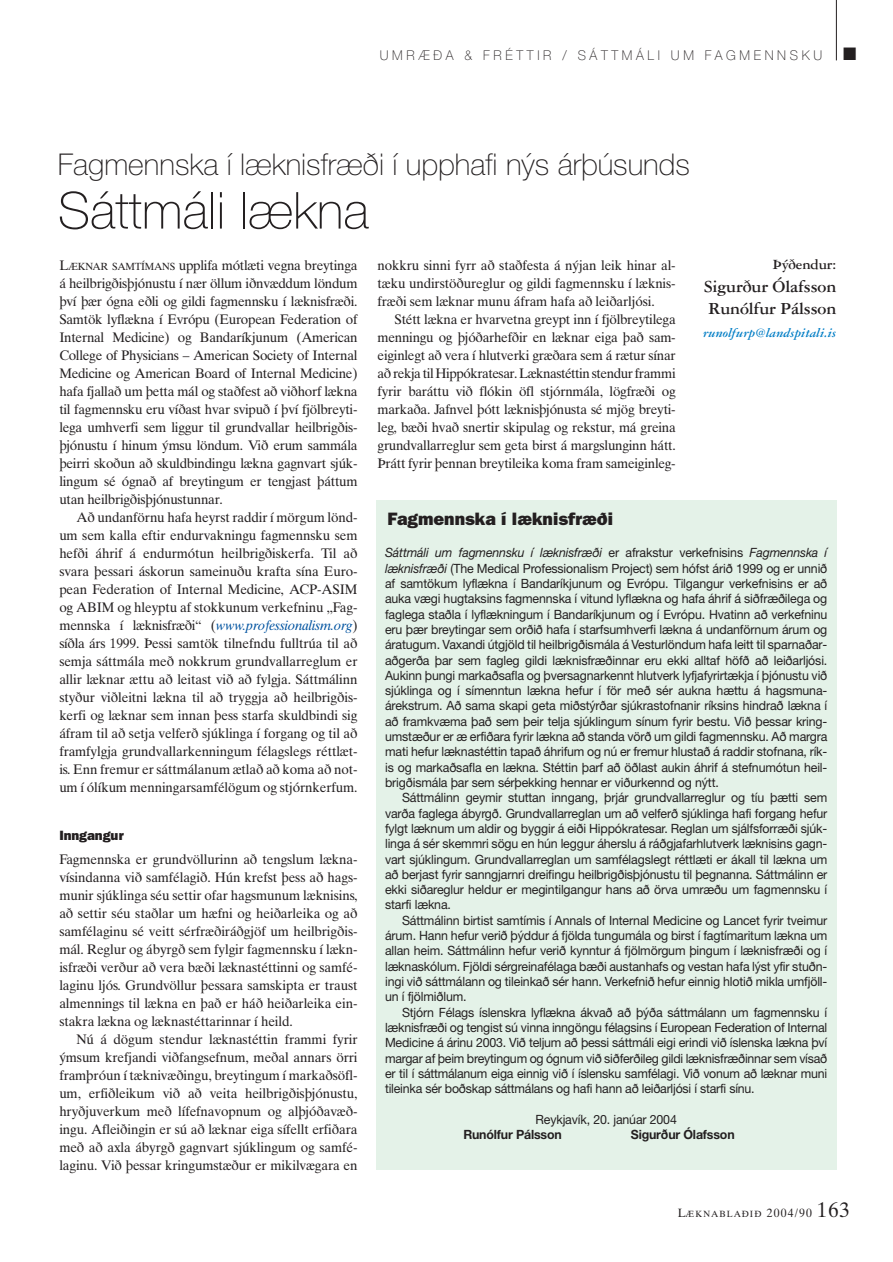
<style>
.page{position:relative;width:893px;height:1262px;background:#fff}
.page>*{position:absolute;margin:0;border:0;box-sizing:border-box;transform-origin:0 0}
.t1{font:100 51px "Helvetica Neue";color:#231f20}
.t2{font:100 30px "Helvetica Neue";color:#231f20}
.t3{font:700 18px/22.5px "Garamond Three";letter-spacing:-.01em;color:#231f20}
.t4{font:800 18px "Franklin Gothic";color:#231f20}
.t5{font:700 15px "Garamond Three";letter-spacing:-.01em;color:#231f20}
.t6{font:13.8px/18px "Times Ten";letter-spacing:-.01em;color:#231f20;text-align:justify}
.t7{font:100 13.5px "Helvetica Neue";letter-spacing:.28em;color:#231f20}
.t8{font:italic 700 13.5px "Garamond Three";letter-spacing:-.01em;color:#007dc5}
.t9{font:800 13.5px "Franklin Gothic";color:#231f20}
.t10{font:12.75px/15.3px "Helvetica Neue";letter-spacing:-.01em;color:#231f20;text-align:justify}
.t11{font:700 12.75px "Helvetica Neue";letter-spacing:-.015em;color:#231f20}
.t12{font:9px "Times Ten";letter-spacing:.12em;color:#231f20}
.s1{font-size:10.35px}
.s2{font-style:italic;color:#0053a0}
.s3{font-style:italic}
.s4{font-size:12px}
.s5{font-size:21px}
</style>
<div class="page">
<hr style="left:836px;top:0;width:1px;height:60px;background:#231f20">
<div style="left:376px;top:500px;width:460px;height:669px;background:#e4f2e8"></div>
<p class="t7" style="left:380px;top:51px;width:478px">UMRÆÐA &amp; FRÉTTIR / SÁTTMÁLI UM FAGMENNSKU ■</p>
<h2 class="t2" style="left:58px;top:153px;width:633px">Fagmennska í læknisfræði í upphafi nýs árþúsunds</h2>
<h1 class="t1" style="left:58px;top:192px;width:312px">Sáttmáli lækna</h1>
<p class="t6" style="left:59px;top:258px;width:300px">L<span class="s1">ÆKNAR SAMTÍMANS</span> upplifa mótlæti vegna breytinga á heilbrigðisþjónustu í nær öllum iðnvæddum löndum því þær ógna eðli og gildi fagmennsku í læknisfræði.<br>Samtök lyflækna í Evrópu (European Federation of Internal Medicine) og Bandaríkjunum (American College of Physicians – American Society of Internal Medicine og American Board of Internal Medicine) hafa fjallað um þetta mál og staðfest að viðhorf lækna til fagmennsku eru víðast hvar svipuð í því fjölbreyti&shy;lega umhverfi sem liggur til grundvallar heilbrigðis&shy;þjónustu í hinum ýmsu löndum. Við erum sammála þeirri skoðun að skuldbindingu lækna gagnvart sjúk&shy;lingum sé ógnað af breytingum er tengjast þáttum utan heilbrigðisþjónustunnar.</p>
<p class="t6" style="left:59px;top:510px;width:300px;text-indent:17px">Að undanförnu hafa heyrst raddir í mörgum lönd&shy;um sem kalla eftir endurvakningu fagmennsku sem hefði áhrif á endurmótun heilbrigðiskerfa. Til að svara þessari áskorun sameinuðu krafta sína Euro&shy;pean Federation of Internal Medicine, ACP-ASIM og ABIM og hleyptu af stokkunum verkefninu „Fag&shy;mennska í læknisfræði“ (<span class="s2">www.professionalism.org</span>) síðla árs 1999. Þessi samtök tilnefndu fulltrúa til að semja sáttmála með nokkrum grundvallarreglum er allir læknar ættu að leitast við að fylgja. Sáttmálinn styður viðleitni lækna til að tryggja að heilbrigðis&shy;kerfi og læknar sem innan þess starfa skuldbindi sig áfram til að setja velferð sjúklinga í forgang og til að framfylgja grundvallarkenningum félagslegs réttlæt&shy;is. Enn fremur er sáttmálanum ætlað að koma að not&shy;um í ólíkum menningarsamfélögum og stjórnkerfum.</p>
<p class="t9" style="left:59px;top:831px;width:66px">Inngangur</p>
<p class="t6" style="left:59px;top:852px;width:300px">Fagmennska er grundvöllurinn að tengslum lækna&shy;vísindanna við samfélagið. Hún krefst þess að hags&shy;munir sjúklinga séu settir ofar hagsmunum læknisins, að settir séu staðlar um hæfni og heiðarleika og að samfélaginu sé veitt sérfræðiráðgjöf um heilbrigðis&shy;mál. Reglur og ábyrgð sem fylgir fagmennsku í lækn&shy;isfræði verður að vera bæði læknastéttinni og samfé&shy;laginu ljós. Grundvöllur þessara samskipta er traust almennings til lækna en það er háð heiðarleika ein&shy;stakra lækna og læknastéttarinnar í heild.</p>
<p class="t6" style="left:59px;top:1032px;width:300px;text-indent:17px">Nú á dögum stendur læknastéttin frammi fyrir ýmsum krefjandi viðfangsefnum, meðal annars örri framþróun í tæknivæðingu, breytingum í markaðsöfl&shy;um, erfiðleikum við að veita heilbrigðisþjónustu, hryðjuverkum með lífefnavopnum og alþjóðavæð&shy;ingu. Afleiðingin er sú að læknar eiga sífellt erfiðara með að axla ábyrgð gagnvart sjúklingum og samfé&shy;laginu. Við þessar kringumstæður er mikilvægara en</p>
<p class="t6" style="left:377px;top:258px;width:300px">nokkru sinni fyrr að staðfesta á nýjan leik hinar al&shy;tæku undirstöðureglur og gildi fagmennsku í læknis&shy;fræði sem læknar munu áfram hafa að leiðarljósi.</p>
<p class="t6" style="left:377px;top:312px;width:300px;text-indent:17px">Stétt lækna er hvarvetna greypt inn í fjölbreytilega menningu og þjóðarhefðir en læknar eiga það sam&shy;eiginlegt að vera í hlutverki græðara sem á rætur sínar að rekja til Hippókratesar. Læknastéttin stendur frammi fyrir baráttu við flókin öfl stjórnmála, lögfræði og markaða. Jafnvel þótt læknisþjónusta sé mjög breyti&shy;leg, bæði hvað snertir skipulag og rekstur, má greina grundvallarreglur sem geta birst á margslunginn hátt.<br>Þrátt fyrir þennan breytileika koma fram sameiginleg-</p>
<h3 class="t4" style="left:387px;top:513px;width:227px">Fagmennska í læknisfræði</h3>
<p class="t5" style="left:773px;top:259px;width:65px">Þýðendur:</p>
<h3 class="t3" style="left:703px;top:277px;width:134px">Sigurður Ólafsson<br>Runólfur Pálsson</h3>
<p class="t8" style="left:703px;top:328px;width:135px">runolfurp@landspitali.is</p>
<p class="t10" style="left:385px;top:546px;width:444px"><span class="s3">Sáttmáli um fagmennsku í læknisfræði</span> er afrakstur verkefnisins <span class="s3">Fagmennska í læknisfræði</span> (The Medical Professionalism Project) sem hófst árið 1999 og er unnið af samtökum lyflækna í Bandaríkjunum og Evrópu. Tilgangur verkefnisins er að auka vægi hugtaksins fagmennska í vitund lyflækna og hafa áhrif á siðfræðilega og faglega staðla í lyflækningum í Bandaríkjunum og í Evrópu. Hvatinn að verkefninu eru þær breytingar sem orðið hafa í starfsumhverfi lækna á undanförnum árum og áratugum. Vaxandi útgjöld til heilbrigðismála á Vesturlöndum hafa leitt til sparnaðar&shy;aðgerða þar sem fagleg gildi læknisfræðinnar eru ekki alltaf höfð að leiðarljósi.<br>Aukinn þungi markaðsafla og þversagnarkennt hlutverk lyfjafyrirtækja í þjónustu við sjúklinga og í símenntun lækna hefur í för með sér aukna hættu á hagsmuna&shy;árekstrum. Að sama skapi geta miðstýrðar sjúkrastofnanir ríksins hindrað lækna í að framkvæma það sem þeir telja sjúklingum sínum fyrir bestu. Við þessar kring&shy;umstæður er æ erfiðara fyrir lækna að standa vörð um gildi fagmennsku. Að margra mati hefur læknastéttin tapað áhrifum og nú er fremur hlustað á raddir stofnana, rík&shy;is og markaðsafla en lækna. Stéttin þarf að öðlast aukin áhrif á stefnumótun heil&shy;brigðismála þar sem sérþekking hennar er viðurkennd og nýtt.</p>
<p class="t10" style="left:385px;top:791px;width:444px;text-indent:17px">Sáttmálinn geymir stuttan inngang, þrjár grundvallarreglur og tíu þætti sem varða faglega ábyrgð. Grundvallarreglan um að velferð sjúklinga hafi forgang hefur fylgt læknum um aldir og byggir á eiði Hippókratesar. Reglan um sjálfsforræði sjúk&shy;linga á sér skemmri sögu en hún leggur áherslu á ráðgjafarhlutverk læknisins gagn&shy;vart sjúklingum. Grundvallarreglan um samfélagslegt réttlæti er ákall til lækna um að berjast fyrir sanngjarnri dreifingu heilbrigðisþjónustu til þegnanna. Sáttmálinn er ekki siðareglur heldur er megintilgangur hans að örva umræðu um fagmennsku í starfi lækna.</p>
<p class="t10" style="left:385px;top:913px;width:444px;text-indent:17px">Sáttmálinn birtist samtímis í Annals of Internal Medicine og Lancet fyrir tveimur árum. Hann hefur verið þýddur á fjölda tungumála og birst í fagtímaritum lækna um allan heim. Sáttmálinn hefur verið kynntur á fjölmörgum þingum í læknisfræði og í læknaskólum. Fjöldi sérgreinafélaga bæði austanhafs og vestan hafa lýst yfir stuðn&shy;ingi við sáttmálann og tileinkað sér hann. Verkefnið hefur einnig hlotið mikla umfjöll&shy;un í fjölmiðlum.</p>
<p class="t10" style="left:385px;top:1005px;width:444px;text-indent:17px">Stjórn Félags íslenskra lyflækna ákvað að þýða sáttmálann um fagmennsku í læknisfræði og tengist sú vinna inngöngu félagsins í European Federation of Internal Medicine á árinu 2003. Við teljum að þessi sáttmáli eigi erindi við íslenska lækna því margar af þeim breytingum og ógnum við siðferðileg gildi læknisfræðinnar sem vísað er til í sáttmálanum eiga einnig við í íslensku samfélagi. Við vonum að læknar muni tileinka sér boðskap sáttmálans og hafi hann að leiðarljósi í starfi sínu.</p>
<p class="t10" style="left:535px;top:1112px;width:143px">Reykjavík, 20. janúar 2004</p>
<p class="t11" style="left:463px;top:1129px;width:100px">Runólfur Pálsson</p>
<p class="t11" style="left:630px;top:1129px;width:105px">Sigurður Ólafsson</p>
<p class="t12" style="left:678px;top:1210px;width:173px"><span class="s4">L</span>ÆKNABLAÐIÐ <span class="s4">2004/90</span> <span class="s5">163</span></p>
</div>
